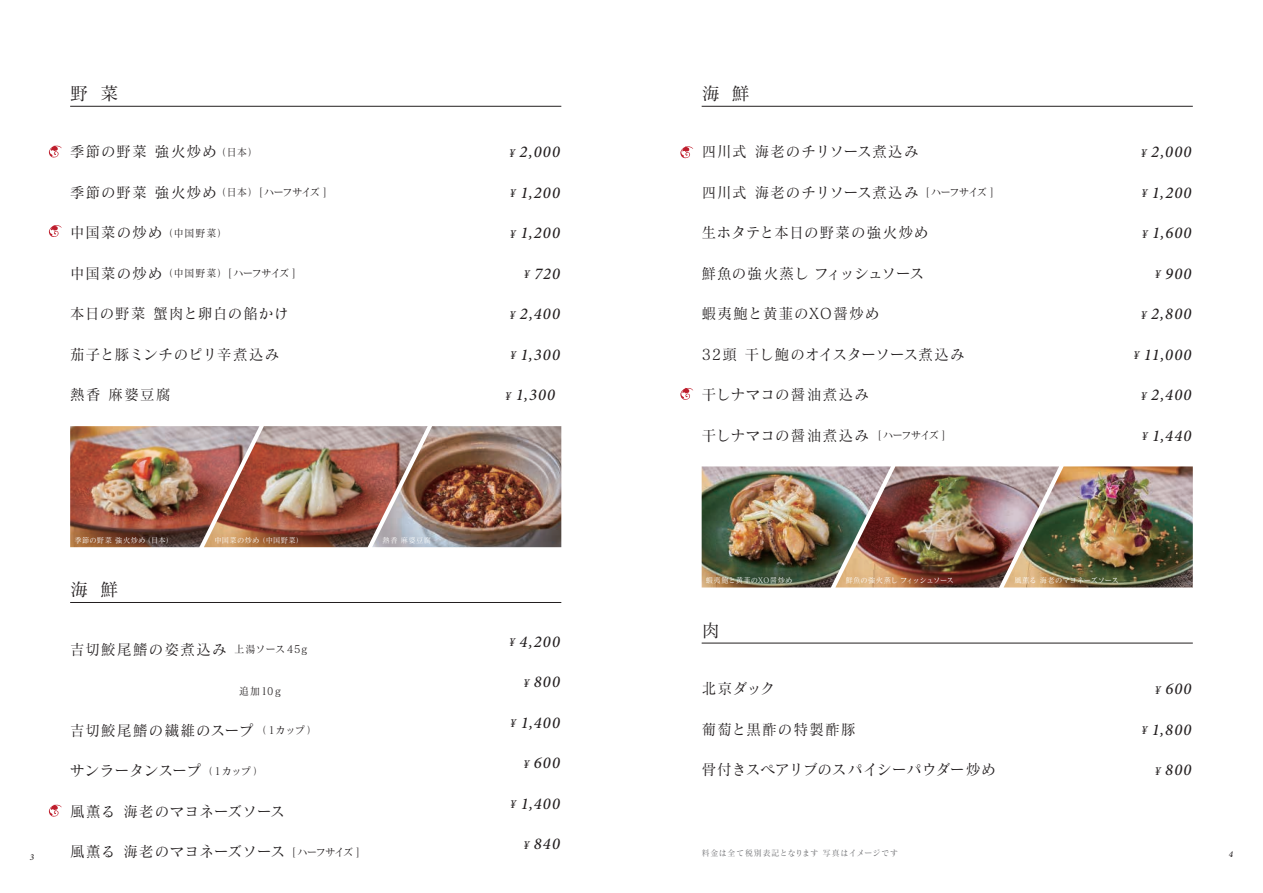
<style>
.page{position:relative;width:1263px;height:893px;background:#fff}
.page>*{position:absolute;margin:0;border:0;box-sizing:border-box;transform-origin:0 0}
.t1{font:18px "Matisse CID M";color:#231f20}
.t2{font:italic 500 16.5px "Minion Pro";letter-spacing:.075em;color:#231f20}
.t3{font:15px "Matisse CID M";letter-spacing:.06em;color:#231f20;scale:.96 1}
.t4{font:15px "Matisse CID M";letter-spacing:.035em;color:#231f20;scale:.96 1}
.t5{font:15px "Matisse CID M";letter-spacing:.02em;color:#231f20;scale:.96 1}
.t6{font:15px "Matisse CID M";letter-spacing:.095em;color:#231f20;scale:.96 1}
.t7{font:15px "Matisse CID M";letter-spacing:.01em;color:#231f20;scale:.96 1}
.t8{font:15px "Matisse CID M";letter-spacing:.085em;color:#231f20;scale:.96 1}
.t9{font:15px "Matisse CID M";letter-spacing:.03em;color:#231f20;scale:.96 1}
.t10{font:15px "Matisse CID M";color:#231f20;scale:.96 1}
.t11{font:15px "Matisse CID M";letter-spacing:.1em;color:#231f20;scale:.96 1}
.t12{font:10.5px "Matisse CID M";letter-spacing:-.015em;color:#231f20;scale:.94 1}
.t13{font:10.5px "Matisse CID M";letter-spacing:-.05em;color:#231f20;scale:.94 1}
.t14{font:italic 500 9px "Minion Pro";color:#231f20}
.t15{font:8.25px "Matisse CID M";letter-spacing:.09em;color:#6c6d70;scale:.96 1}
.t16{font:7.5px "Matisse CID M";letter-spacing:.055em;color:#fff;scale:.96 1}
.t17{font:7.5px "Matisse CID M";letter-spacing:.035em;color:#fff;scale:.96 1}
.t18{font:7.5px "Matisse CID M";letter-spacing:-.005em;color:#fff;scale:.96 1}
.t19{font:7.5px "Matisse CID M";letter-spacing:.01em;color:#fff;scale:.96 1}
.s1{font-size:10.5px}
.s2{font-size:15px}
.s3{font-size:12.3px}
</style>
<div class="page">
<hr style="left:70px;top:106px;width:491px;height:1px;background:#231f20">
<svg style="left:49px;top:145px;width:13px;height:13px"></svg>
<svg style="left:49px;top:225px;width:13px;height:12px"></svg>
<svg style="left:49px;top:804px;width:13px;height:13px"></svg>
<hr style="left:70px;top:602px;width:491px;height:1px;background:#231f20">
<svg style="left:680px;top:387px;width:13px;height:13px"></svg>
<svg style="left:680px;top:146px;width:13px;height:13px"></svg>
<hr style="left:702px;top:106px;width:491px;height:1px;background:#231f20">
<hr style="left:702px;top:643px;width:491px;height:1px;background:#231f20">
<img style="left:70px;top:426px;width:134px;height:121px">
<img style="left:204px;top:426px;width:168px;height:121px">
<img style="left:372px;top:426px;width:189px;height:121px">
<img style="left:702px;top:466px;width:133px;height:121px">
<img style="left:835px;top:466px;width:168px;height:121px">
<img style="left:1003px;top:466px;width:190px;height:121px">
<p class="t1" style="left:70px;top:82px;width:50px">野 菜</p>
<p class="t11" style="left:70px;top:143px;width:197px">季節の野菜 強火炒め<span class="s1">（日本）</span></p>
<p class="t13" style="left:70px;top:186px;width:275px"><span class="s2">季節の野菜 強火炒め</span>（日本）[ ハーフサイズ ]</p>
<p class="t3" style="left:70px;top:224px;width:165px">中国菜の炒め<span class="s1">（中国野菜）</span></p>
<p class="t12" style="left:70px;top:267px;width:242px"><span class="s2">中国菜の炒め</span>（中国野菜）[ハーフサイズ ]</p>
<p class="t3" style="left:70px;top:305px;width:229px">本日の野菜蟹肉と卵白の餡かけ</p>
<p class="t5" style="left:70px;top:345px;width:219px">茄子と豚ミンチのピリ辛煮込み</p>
<p class="t3" style="left:70px;top:386px;width:106px">熱香 麻婆豆腐</p>
<p class="t14" style="left:30px;top:851px;width:6px">3</p>
<p class="t16" style="left:74px;top:536px;width:104px">季節の野菜 強火炒め（日本）</p>
<p class="t16" style="left:214px;top:536px;width:94px">中国菜の炒め（中国野菜）</p>
<p class="t17" style="left:383px;top:536px;width:52px">熱香 麻婆豆腐</p>
<p class="t1" style="left:70px;top:579px;width:50px">海 鮮</p>
<p class="t6" style="left:70px;top:640px;width:248px">吉切鮫尾鰭の姿煮込み <span class="s1">上湯ソース 45g</span></p>
<p class="t12" style="left:185px;top:685px;width:104px">　　　　　追加10g</p>
<p class="t8" style="left:70px;top:721px;width:259px">吉切鮫尾鰭の繊維のスープ<span class="s1">（１カップ）</span></p>
<p class="t10" style="left:70px;top:762px;width:203px">サンラータンスープ<span class="s1">（１カップ）</span></p>
<p class="t4" style="left:70px;top:802px;width:225px">風薫る海老のマヨネーズソース</p>
<p class="t4" style="left:70px;top:843px;width:304px">風薫る海老のマヨネーズソース <span class="s1">[ ハーフサイズ ]</span></p>
<p class="t2" style="left:509px;top:141px;width:52px"><span class="s3">¥</span> 2,000</p>
<p class="t2" style="left:510px;top:181px;width:52px"><span class="s3">¥</span> 1,200</p>
<p class="t2" style="left:510px;top:222px;width:52px"><span class="s3">¥</span> 1,200</p>
<p class="t2" style="left:524px;top:262px;width:37px"><span class="s3">¥</span> 720</p>
<p class="t2" style="left:509px;top:303px;width:52px"><span class="s3">¥</span> 2,400</p>
<p class="t2" style="left:510px;top:343px;width:51px"><span class="s3">¥</span> 1,300</p>
<p class="t2" style="left:505px;top:384px;width:51px"><span class="s3">¥</span> 1,300</p>
<p class="t2" style="left:509px;top:630px;width:52px"><span class="s3">¥</span> 4,200</p>
<p class="t2" style="left:523px;top:671px;width:38px"><span class="s3">¥</span> 800</p>
<p class="t2" style="left:510px;top:711px;width:51px"><span class="s3">¥</span> 1,400</p>
<p class="t2" style="left:523px;top:752px;width:38px"><span class="s3">¥</span> 600</p>
<p class="t2" style="left:510px;top:792px;width:51px"><span class="s3">¥</span> 1,400</p>
<p class="t2" style="left:523px;top:833px;width:38px"><span class="s3">¥</span> 840</p>
<p class="t1" style="left:702px;top:82px;width:50px">海 鮮</p>
<p class="t3" style="left:702px;top:143px;width:227px">四川式海老のチリソース煮込み</p>
<p class="t3" style="left:702px;top:183px;width:306px">四川式海老のチリソース煮込み <span class="s1">[ ハーフサイズ ]</span></p>
<p class="t3" style="left:702px;top:224px;width:238px">生ホタテと本日の野菜の強火炒め</p>
<p class="t5" style="left:702px;top:264px;width:233px">鮮魚の強火蒸しフィッシュソース</p>
<p class="t3" style="left:702px;top:305px;width:186px">蝦夷鮑と黄韮のXO醤炒め</p>
<p class="t9" style="left:702px;top:345px;width:275px">32頭干し鮑のオイスターソース煮込み</p>
<p class="t3" style="left:702px;top:386px;width:176px">干しナマコの醤油煮込み</p>
<p class="t3" style="left:702px;top:426px;width:256px">干しナマコの醤油煮込み <span class="s1">[ ハーフサイズ ]</span></p>
<p class="t2" style="left:1141px;top:141px;width:52px"><span class="s3">¥</span> 2,000</p>
<p class="t2" style="left:1141px;top:181px;width:52px"><span class="s3">¥</span> 1,200</p>
<p class="t2" style="left:1142px;top:222px;width:51px"><span class="s3">¥</span> 1,600</p>
<p class="t2" style="left:1155px;top:262px;width:38px"><span class="s3">¥</span> 900</p>
<p class="t2" style="left:1141px;top:303px;width:52px"><span class="s3">¥</span> 2,800</p>
<p class="t2" style="left:1133px;top:343px;width:59px"><span class="s3">¥</span> 11,000</p>
<p class="t2" style="left:1141px;top:384px;width:52px"><span class="s3">¥</span> 2,400</p>
<p class="t2" style="left:1142px;top:424px;width:51px"><span class="s3">¥</span> 1,440</p>
<p class="t17" style="left:706px;top:576px;width:91px">蝦夷鮑と黄韮のXO醤炒め</p>
<p class="t18" style="left:846px;top:576px;width:114px">鮮魚の強火蒸しフィッシュソース</p>
<p class="t19" style="left:1014px;top:576px;width:110px">風薫る 海老のマヨネーズソース</p>
<p class="t1" style="left:702px;top:619px;width:19px">肉</p>
<p class="t3" style="left:702px;top:680px;width:78px">北京ダック</p>
<p class="t6" style="left:702px;top:720px;width:162px">葡萄と黒酢の特製酢豚</p>
<p class="t7" style="left:702px;top:761px;width:308px">骨付きスペアリブのスパイシーパウダー炒め</p>
<p class="t2" style="left:1155px;top:677px;width:38px"><span class="s3">¥</span> 600</p>
<p class="t2" style="left:1141px;top:718px;width:51px"><span class="s3">¥</span> 1,800</p>
<p class="t2" style="left:1155px;top:758px;width:38px"><span class="s3">¥</span> 800</p>
<p class="t15" style="left:702px;top:848px;width:206px">料金は全て税別表記となります写真はイメージです</p>
<p class="t14" style="left:1229px;top:848px;width:6px">4</p>
</div>
